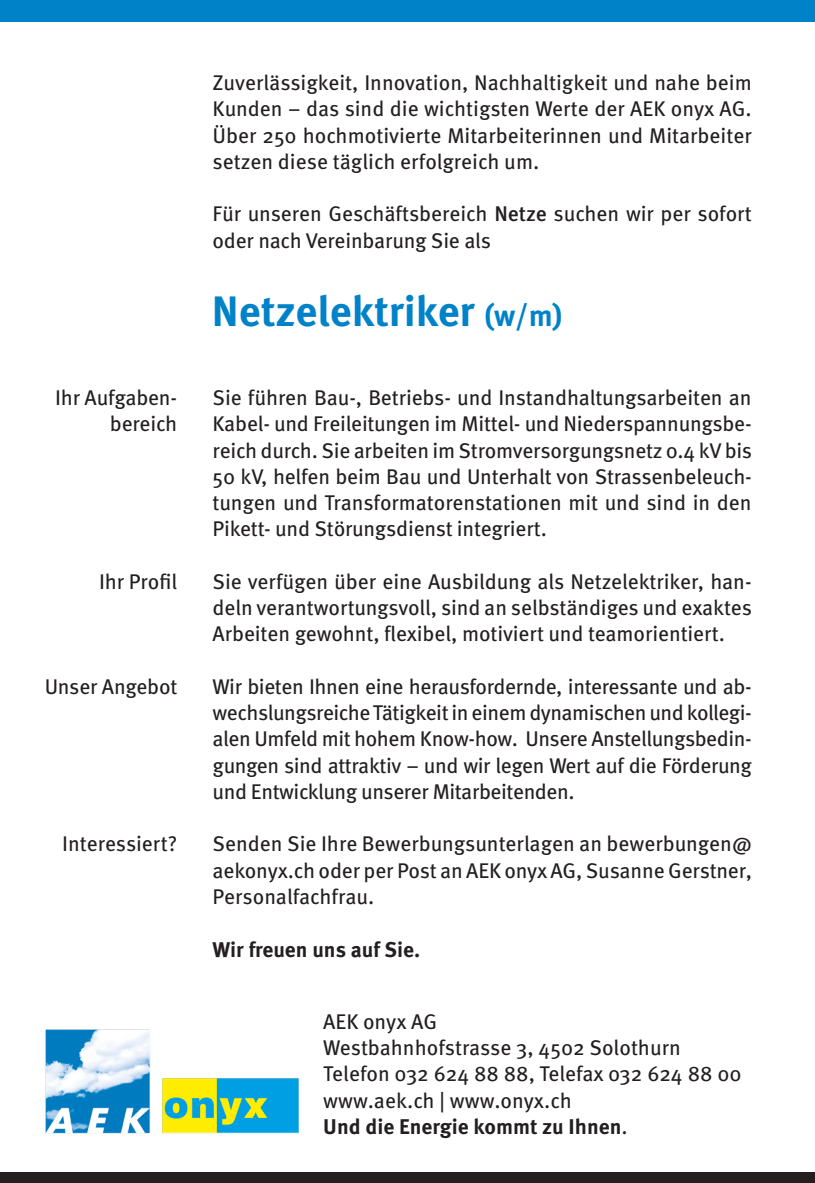
<style>
.page{position:relative;width:815px;height:1183px;background:#fff}
.page>*{position:absolute;margin:0;border:0;box-sizing:border-box;transform-origin:0 0}
.GT_Normal{font:700 42.5px "Meta OT";color:#0082c8}
.GT_Normal-2{font:21.25px/26.2px "Meta OT";letter-spacing:-.01em;color:#231f20;text-align:justify}
.GT_Bold{font:21.25px/26.2px "Meta OT";color:#231f20;text-align:justify}
.GT_Bold-2{font:700 21.25px "Meta OT";color:#231f20}
.GT_Normal-3{font:700 21.25px "Meta OT";color:#231f20}
.s1{font-weight:500}
.s2{font-size:30px}
.s3{font-weight:400}
</style>
<div class="page">
<div style="left:0;top:0;width:815px;height:21px;background:#0082c8"></div>
<img style="left:45px;top:1029px;width:254px;height:105px">
<div style="left:0;top:1172px;width:815px;height:11px;background:#231f20"></div>
<p class="GT_Normal-2" style="left:55px;top:385px;width:123px">Ihr Aufgaben-</p>
<p class="GT_Normal-2" style="left:110px;top:411px;width:69px">bereich</p>
<p class="GT_Normal-2" style="left:99px;top:568px;width:80px">Ihr Profil</p>
<p class="GT_Normal-2" style="left:45px;top:673px;width:134px">Unser Angebot</p>
<p class="GT_Normal-2" style="left:62px;top:831px;width:116px">Interessiert?</p>
<p class="GT_Bold" style="left:213px;top:70px;width:541px">Zuverlässigkeit, Innovation, Nachhaltigkeit und nahe beim Kunden – das sind die wichtigsten Werte der AEK onyx AG.<br>Über 250 hochmotivierte Mitarbeiterinnen und Mitarbeiter setzen diese täglich erfolgreich um.</p>
<p class="GT_Normal-2" style="left:213px;top:201px;width:541px">Für unseren Geschäftsbereich <span class="s1">Netze</span> suchen wir per sofort oder nach Vereinbarung Sie als</p>
<p class="GT_Normal" style="left:212px;top:286px;width:352px">Netzelektriker <span class="s2">(w/m)</span></p>
<p class="GT_Normal-2" style="left:213px;top:385px;width:541px">Sie führen Bau-, Betriebs- und Instandhaltungsarbeiten an Kabel- und Freileitungen im Mittel- und Niederspannungsbe&shy;reich durch. Sie arbeiten im Stromversorgungsnetz 0.4 kV bis 50 kV, helfen beim Bau und Unterhalt von Strassenbeleuch&shy;tungen und Transformatorenstationen mit und sind in den Pikett- und Störungsdienst integriert.</p>
<p class="GT_Normal-2" style="left:213px;top:568px;width:541px">Sie verfügen über eine Ausbildung als Netzelektriker, han&shy;deln verantwortungsvoll, sind an selbständiges und exaktes Arbeiten gewohnt, flexibel, motiviert und teamorientiert.</p>
<p class="GT_Normal-2" style="left:213px;top:673px;width:541px">Wir bieten Ihnen eine herausfordernde, interessante und ab&shy;wechslungsreiche Tätigkeit in einem dynamischen und kollegi&shy;alen Umfeld mit hohem Know-how. Unsere Anstellungsbedin&shy;gungen sind attraktiv – und wir legen Wert auf die Förderung und Entwicklung unserer Mitarbeitenden.</p>
<p class="GT_Normal-2" style="left:213px;top:831px;width:541px">Senden Sie Ihre Bewerbungsunterlagen an bewerbungen@ aekonyx.ch oder per Post an AEK onyx AG, Susanne Gerstner, Personalfachfrau.</p>
<p class="GT_Normal-3" style="left:213px;top:936px;width:209px">Wir freuen uns auf Sie.</p>
<p class="GT_Normal-2" style="left:323px;top:1008px;width:115px">AEK onyx AG</p>
<p class="GT_Normal-2" style="left:323px;top:1034px;width:359px">Westbahnhofstrasse 3, 4502 Solothurn</p>
<p class="GT_Normal-2" style="left:323px;top:1061px;width:420px">Telefon 032 624 88 88, Telefax 032 624 88 00</p>
<p class="GT_Normal-2" style="left:323px;top:1087px;width:250px">www.aek.ch | www.onyx.ch</p>
<p class="GT_Bold-2" style="left:323px;top:1113px;width:306px">Und die Energie kommt zu Ihnen<span class="s3">.</span></p>
</div>
